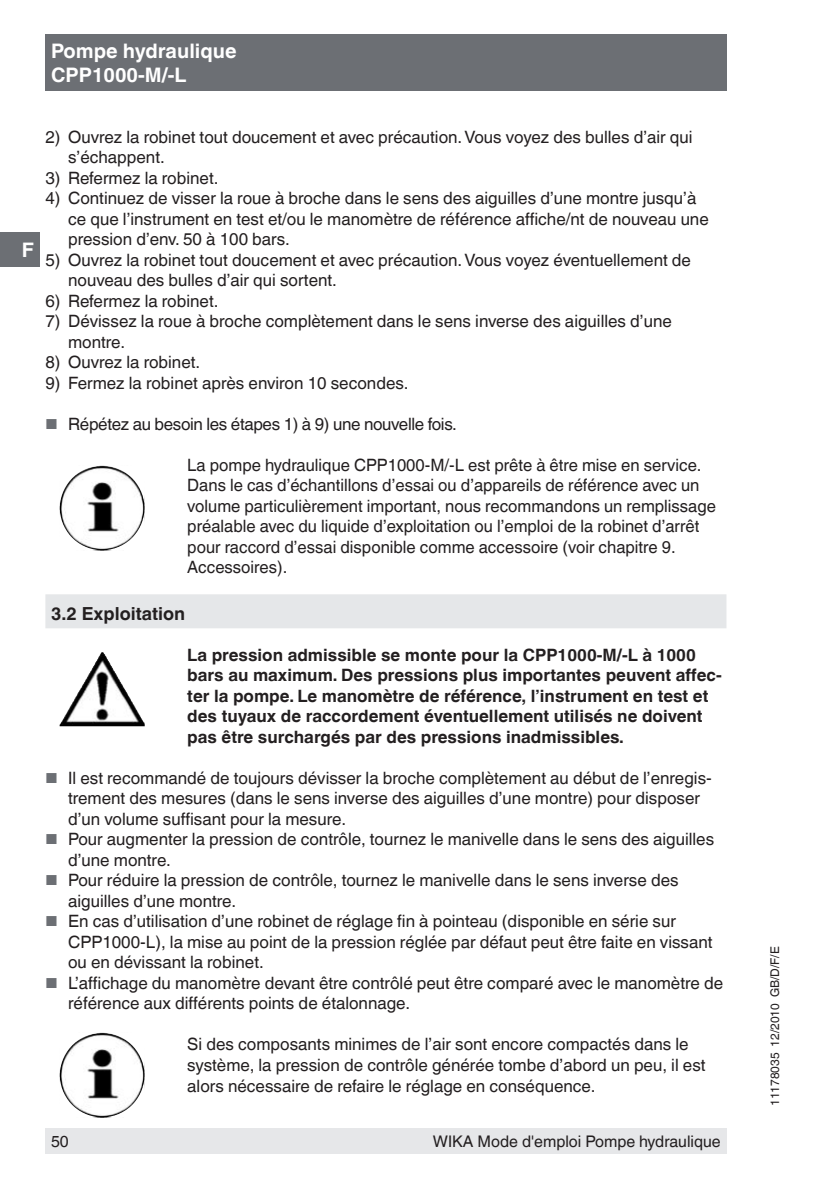
<style>
.page{position:relative;width:840px;height:1191px;background:#fff}
.page>*{position:absolute;margin:0;border:0;box-sizing:border-box;transform-origin:0 0}
.t1{font:700 20px/24px "Helvetica World";color:#fff}
.t2{font:700 18px "Helvetica World";color:#231f20}
.t3{font:17px/20.6px "Helvetica World";color:#231f20}
.t4{font:700 17px/20.6px "Helvetica World";color:#231f20}
.t5{font:17px "Helvetica World";letter-spacing:-.02em;color:#231f20}
.t6{font:16px "Helvetica World";color:#231f20}
.t7{font:12px "Helvetica World";color:#231f20}
.s1{font-size:14.4px;color:#6c6f74}
</style>
<div class="page">
<div style="left:0;top:232px;width:40px;height:34px;background:#6c6f74"></div>
<div style="left:45px;top:34px;width:681px;height:57px;background:#6c6f74"></div>
<div style="left:45px;top:1128px;width:681px;height:26px;background:#e6e7e9"></div>
<div style="left:45px;top:594px;width:681px;height:34px;background:#e5e7e9"></div>
<img style="left:60px;top:465px;width:85px;height:86px">
<img style="left:60px;top:1032px;width:85px;height:86px">
<img style="left:60px;top:652px;width:85px;height:74px">
<p class="t1" style="left:51px;top:40px;width:187px">Pompe hydraulique<br>CPP1000-M/-L</p>
<p class="t1" style="left:22px;top:239px;width:14px">F</p>
<p class="t3" style="left:68px;top:128px;width:625px;text-indent:-23px">2) Ouvrez la robinet tout doucement et avec précaution. Vous voyez des bulles d’air qui s’échappent.</p>
<p class="t3" style="left:45px;top:169px;width:174px">3) Refermez la robinet.</p>
<p class="t3" style="left:68px;top:189px;width:641px;text-indent:-23px">4) Continuez de visser la roue à broche dans le sens des aiguilles d’une montre jusqu’à ce que l’instrument en test et/ou le manomètre de référence affiche/nt de nouveau une pression d’env. 50 à 100 bars.</p>
<p class="t3" style="left:68px;top:251px;width:624px;text-indent:-23px">5) Ouvrez la robinet tout doucement et avec précaution. Vous voyez éventuellement de nouveau des bulles d’air qui sortent.</p>
<p class="t3" style="left:45px;top:292px;width:174px">6) Refermez la robinet.</p>
<p class="t3" style="left:68px;top:313px;width:605px;text-indent:-23px">7) Dévissez la roue à broche complètement dans le sens inverse des aiguilles d’une montre.</p>
<p class="t3" style="left:45px;top:353px;width:156px">8) Ouvrez la robinet.</p>
<p class="t3" style="left:45px;top:374px;width:364px">9) Fermez la robinet après environ 10 secondes.</p>
<p class="t5" style="left:45px;top:417px;width:413px"><span class="s1">■</span> Répétez au besoin les étapes 1) à 9) une nouvelle fois.</p>
<p class="t3" style="left:187px;top:456px;width:530px">La pompe hydraulique CPP1000-M/-L est prête à être mise en service.<br>Dans le cas d’échantillons d’essai ou d’appareils de référence avec un volume particulièrement important, nous recommandons un remplissage préalable avec du liquide d’exploitation ou l’emploi de la robinet d’arrêt pour raccord d’essai disponible comme accessoire (voir chapitre 9.<br>Accessoires).</p>
<p class="t2" style="left:51px;top:606px;width:136px">3.2 Exploitation</p>
<p class="t4" style="left:187px;top:644px;width:535px">La pression admissible se monte pour la CPP1000-M/-L à 1000 bars au maximum. Des pressions plus importantes peuvent affec&shy;ter la pompe. Le manomètre de référence, l’instrument en test et des tuyaux de raccordement éventuellement utilisés ne doivent pas être surchargés par des pressions inadmissibles.</p>
<p class="t3" style="left:68px;top:769px;width:645px;text-indent:-23px"><span class="s1">■</span> Il est recommandé de toujours dévisser la broche complètement au début de l’enregis&shy;trement des mesures (dans le sens inverse des aiguilles d’une montre) pour disposer d’un volume suffisant pour la mesure.</p>
<p class="t3" style="left:68px;top:830px;width:647px;text-indent:-23px"><span class="s1">■</span> Pour augmenter la pression de contrôle, tournez le manivelle dans le sens des aiguilles d’une montre.</p>
<p class="t3" style="left:68px;top:871px;width:611px;text-indent:-23px"><span class="s1">■</span> Pour réduire la pression de contrôle, tournez le manivelle dans le sens inverse des aiguilles d’une montre.</p>
<p class="t3" style="left:68px;top:911px;width:645px;text-indent:-23px"><span class="s1">■</span> En cas d’utilisation d’une robinet de réglage fin à pointeau (disponible en série sur<br>CPP1000-L), la mise au point de la pression réglée par défaut peut être faite en vissant ou en dévissant la robinet.</p>
<p class="t3" style="left:68px;top:972px;width:656px;text-indent:-23px"><span class="s1">■</span> L’affichage du manomètre devant être contrôlé peut être comparé avec le manomètre de référence aux différents points de étalonnage.</p>
<p class="t3" style="left:187px;top:1035px;width:519px">Si des composants minimes de l’air sont encore compactés dans le système, la pression de contrôle générée tombe d’abord un peu, il est alors nécessaire de refaire le réglage en conséquence.</p>
<p class="t6" style="left:51px;top:1135px;width:19px">50</p>
<p class="t6" style="left:432px;top:1135px;width:289px">WIKA Mode d'emploi Pompe hydraulique</p>
<p class="t7" style="left:769px;top:1106px;width:161px;rotate:-90deg">11178035 12/2010 GB/D/F/E</p>
</div>
